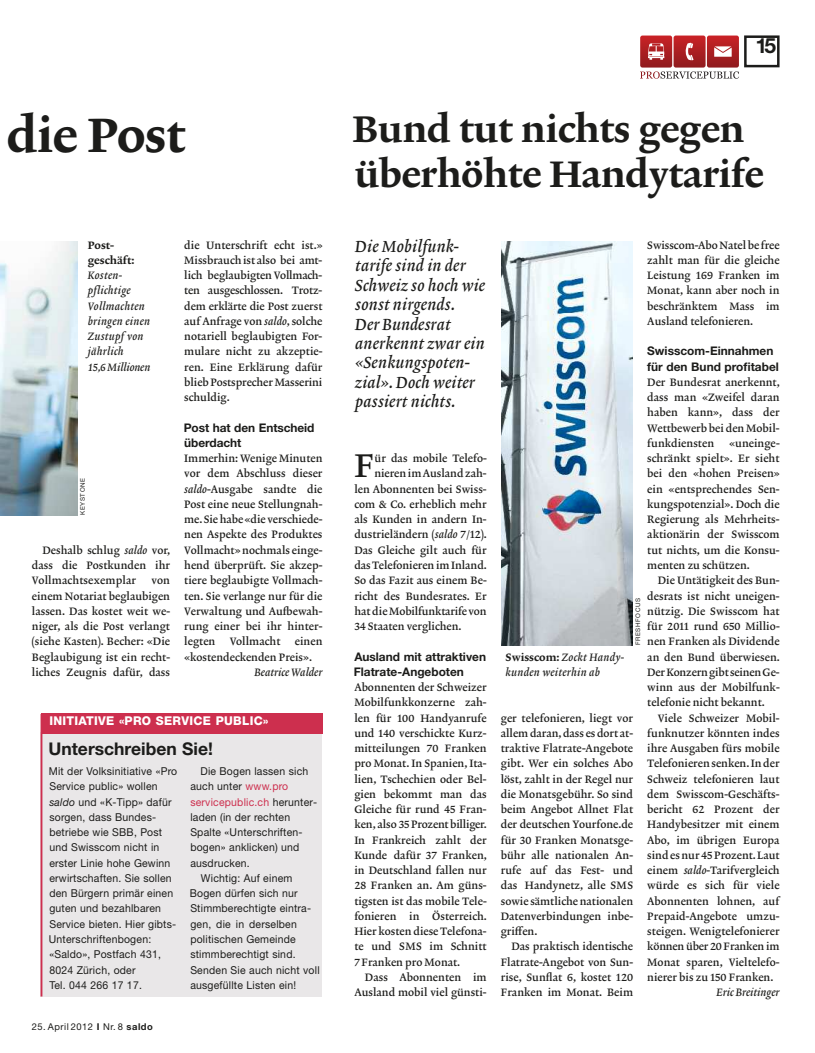
<style>
.page{position:relative;width:815px;height:1053px;background:#fff}
.page>*{position:absolute;margin:0;border:0;box-sizing:border-box;transform-origin:0 0}
.t1{font:700 48.75px "Lexicon Konsum";letter-spacing:-.02em;color:#1c1c1a}
.t2{font:700 37.5px/45px "Lexicon Konsum";letter-spacing:-.015em;color:#1c1c1a}
.t3{font:33.38px "Lexicon Konsum";color:#1c1c1a}
.t4{font:21px "Konsum Bold Box";color:#1c1c1a}
.t5{font:700 17.5px "Helvetica Neue LT Std";color:#1c1c1a}
.t6{font:italic 16.25px/19.4px "Lexicon Konsum";letter-spacing:.015em;color:#1c1c1a}
.t7{font:800 12.12px "Helvetica Neue LT Std";letter-spacing:.025em;color:#fff}
.t8{font:700 11.88px/15.2px "Helvetica Neue LT Std";color:#1c1c1a}
.t9{font:10.88px/15.2px "Lexicon Konsum";letter-spacing:.005em;color:#1c1c1a;text-align:justify}
.t10{font:10.88px/15.2px "Helvetica Neue LT Std";letter-spacing:.02em;color:#1c1c1a;scale:.96 1}
.t11{font:italic 10.88px/15.2px "Lexicon Konsum";letter-spacing:.025em;color:#1c1c1a}
.t12{font:italic 10.88px "Lexicon Konsum";color:#1c1c1a}
.t13{font:10.88px "Helvetica Neue LT Std";letter-spacing:.02em;color:#cd2f4e;scale:.96 1}
.t14{font:10.88px "Lexicon Konsum";letter-spacing:-.015em;color:#1c1c1a}
.t15{font:700 10.88px/15.2px "Lexicon Konsum";color:#1c1c1a}
.t16{font:9.38px "Helvetica Neue LT Std";letter-spacing:.05em;color:#1c1c1a}
.t17{font:6.25px "Helvetica Neue LT Std";letter-spacing:.1em;color:#1c1c1a}
.s1{font-style:italic}
.s2{color:#cd2f4e}
.s3{color:#1c1c1a}
.s4{font-weight:700}
.s5{font-weight:700;font-style:normal}
</style>
<div class="page">
<div style="left:744px;top:35px;width:36px;height:32px;border:2px solid #1c1c1a"></div>
<div style="left:640px;top:36px;width:32px;height:32px;background:linear-gradient(to bottom,#c82326,#911d20);border-radius:2px"></div>
<svg style="left:648px;top:43px;width:16px;height:17px"></svg>
<div style="left:674px;top:36px;width:32px;height:32px;background:linear-gradient(to bottom,#c72226,#911c1f);border-radius:2px"></div>
<svg style="left:685px;top:43px;width:9px;height:17px"></svg>
<div style="left:707px;top:36px;width:32px;height:32px;background:linear-gradient(to bottom,#c72226,#901b1e);border-radius:2px"></div>
<svg style="left:714px;top:46px;width:18px;height:11px"></svg>
<svg style="left:640px;top:71px;width:99px;height:8px"></svg>
<div style="left:41px;top:732px;width:281px;height:264px;background:#e9e7e8"></div>
<div style="left:41px;top:712px;width:281px;height:21px;background:#cd2f4e"></div>
<hr style="left:41px;top:714px;width:1px;height:282px;background:#cd2f4e">
<img style="left:0;top:241px;width:78px;height:274px">
<img style="left:502px;top:241px;width:131px;height:404px">
<h1 class="t1" style="left:7px;top:117px;width:180px">die Post</h1>
<p class="t15" style="left:88px;top:238px;width:48px">Post&shy;geschäft:</p>
<p class="t11" style="left:88px;top:268px;width:64px">Kosten&shy;pflichtige<br>Vollmachten bringen einen<br>Zustupf von jährlich<br>15,6 Millionen</p>
<p class="t17" style="left:80px;top:515px;width:39px;rotate:-90deg">KEYSTONE</p>
<p class="t9" style="left:32px;top:543px;width:140px;text-indent:11px">Deshalb schlug <span class="s1">saldo</span> vor, dass die Postkunden ihr Vollmachtsexemplar</p>
<p class="t9" style="left:32px;top:573px;width:140px;text-indent:120px">von einem Notariat beglaubigen lassen. Das kostet weit we&shy;niger, als die Post verlangt (siehe Kasten). Becher: «Die Beglaubigung ist ein recht&shy;liches Zeugnis dafür, dass</p>
<p class="t9" style="left:184px;top:238px;width:140px">die Unterschrift echt ist.» Missbrauchist also bei amt&shy;lich beglaubigten Vollmach&shy;ten ausgeschlossen. Trotz&shy;dem erklärte die Post zuerst auf Anfrage von <span class="s1">saldo</span>, solche notariell beglaubigten For&shy;mulare nicht zu akzeptie&shy;ren. Eine Erklärung dafür blieb Postsprecher Masserini schuldig.</p>
<p class="t8" style="left:184px;top:421px;width:132px">Post hat den Entscheid überdacht</p>
<p class="t9" style="left:184px;top:451px;width:140px">Immerhin: Wenige Minuten vor dem Abschluss dieser <span class="s1">saldo</span>-Ausgabe sandte die Post eine neue Stellungnah&shy;me.Siehabe«die verschiede&shy;nen Aspekte des Produktes Vollmacht»nochmals einge&shy;hend überprüft. Sie akzep&shy;tiere beglaubigte Vollmach&shy;ten. Sie verlange nur für die Verwaltung und Aufbewah&shy;rung einer bei ihr hinter&shy;legten</p>
<p class="t9" style="left:230px;top:634px;width:52px">Vollmacht</p>
<p class="t9" style="left:184px;top:634px;width:140px;text-indent:111px">einen «kostendeckenden Preis».</p>
<p class="t12" style="left:254px;top:668px;width:70px">Beatrice Walder</p>
<p class="t7" style="left:49px;top:716px;width:220px">INITIATIVE «PRO SERVICE PUBLIC»</p>
<h3 class="t5" style="left:48px;top:742px;width:166px">Unterschreiben Sie!</h3>
<p class="t10" style="left:49px;top:764px;width:135px">Mit der Volksinitiative «Pro<br>Service public» wollen <span class="s1">saldo</span> und «K-Tipp» dafür sorgen, dass Bundes&shy;betriebe wie SBB, Post und Swisscom nicht in erster Linie hohe Gewinn erwirtschaften. Sie sollen den Bürgern primär einen guten und bezahlbaren<br>Service bieten. Hier gibts-<br>Unterschriftenbogen: «Saldo», Postfach 431,<br>8024 Zürich, oder<br>Tel. 044 266 17 17.</p>
<p class="t10" style="left:200px;top:764px;width:114px">Die Bogen lassen sich</p>
<p class="t10" style="left:190px;top:779px;width:104px">auch unter <span class="s2">www.pro</span></p>
<p class="t13" style="left:190px;top:797px;width:134px">servicepublic.ch <span class="s3">herunter-</span></p>
<p class="t10" style="left:190px;top:810px;width:106px">laden (in der rechten</p>
<p class="t10" style="left:190px;top:825px;width:118px">Spalte «Unterschriften-</p>
<p class="t10" style="left:190px;top:840px;width:115px">bogen» anklicken) und</p>
<p class="t10" style="left:190px;top:856px;width:64px">ausdrucken.</p>
<p class="t10" style="left:201px;top:871px;width:97px">Wichtig: Auf einem</p>
<p class="t10" style="left:190px;top:886px;width:114px">Bogen dürfen sich nur</p>
<p class="t10" style="left:190px;top:901px;width:127px">Stimmberechtigte eintra-</p>
<p class="t10" style="left:190px;top:917px;width:112px">gen, die in derselben</p>
<p class="t10" style="left:190px;top:932px;width:111px">politischen Gemeinde</p>
<p class="t10" style="left:190px;top:947px;width:111px">stimmberechtigt sind.</p>
<p class="t10" style="left:190px;top:962px;width:136px">Senden Sie auch nicht voll</p>
<p class="t10" style="left:190px;top:978px;width:112px">ausgefüllte Listen ein!</p>
<p class="t16" style="left:32px;top:1023px;width:122px">25. April 2012 <span class="s4">I</span> Nr. 8 <span class="s4">saldo</span></p>
<h3 class="t4" style="left:756px;top:38px;width:21px">15</h3>
<h2 class="t2" style="left:353px;top:109px;width:413px">Bund tut nichts gegen überhöhte Handytarife</h2>
<h3 class="t6" style="left:355px;top:238px;width:131px">Die Mobilfunk&shy;tarife sind in der<br>Schweiz so hoch wie sonst nirgends.<br>Der Bundesrat anerkennt zwar ein «Senkungspoten&shy;zial». Doch weiter passiert nichts.</h3>
<h3 class="t3" style="left:354px;top:453px;width:22px">F</h3>
<p class="t9" style="left:375px;top:451px;width:114px">ür das mobile Telefo-</p>
<p class="t9" style="left:374px;top:467px;width:114px">nierenimAuslandzah-</p>
<p class="t9" style="left:354px;top:482px;width:134px">len Abonnenten bei Swiss-</p>
<p class="t9" style="left:354px;top:497px;width:134px">com &amp; Co. erheblich mehr</p>
<p class="t9" style="left:354px;top:512px;width:134px">als Kunden in andern In-</p>
<p class="t9" style="left:354px;top:528px;width:134px">dustrieländern (<span class="s1">saldo</span> 7/12).</p>
<p class="t9" style="left:354px;top:543px;width:134px">Das Gleiche gilt auch für</p>
<p class="t9" style="left:354px;top:558px;width:134px">dasTelefonierenimInland.</p>
<p class="t9" style="left:354px;top:573px;width:134px">So das Fazit aus einem Be-</p>
<p class="t9" style="left:354px;top:589px;width:134px">richt des Bundesrates. Er</p>
<p class="t14" style="left:354px;top:607px;width:134px">hat die Mobilfunktarife von</p>
<p class="t9" style="left:354px;top:619px;width:109px">34 Staaten verglichen.</p>
<p class="t8" style="left:354px;top:649px;width:134px">Ausland mit attraktiven<br>Flatrate-Angeboten</p>
<p class="t9" style="left:354px;top:680px;width:134px">Abonnenten der Schweizer Mobilfunkkonzerne zah&shy;len für 100 Handyanrufe und 140 verschickte Kurz&shy;mitteilungen 70 Franken pro Monat. In Spanien, Ita&shy;lien, Tschechien oder Bel&shy;gien bekommt man das Gleiche für rund 45 Fran&shy;ken, also 35 Prozent billiger.<br>In Frankreich zahlt der Kunde dafür 37 Franken, in Deutschland fallen nur 28 Franken an. Am güns&shy;tigsten ist das mobile Tele&shy;fonieren in Österreich.<br>Hier kosten diese Telefona&shy;te und SMS im Schnitt 7Franken pro Monat.</p>
<p class="t9" style="left:354px;top:970px;width:134px;text-align:right">Dass Abonnenten im<br>Ausland mobil viel günsti-</p>
<p class="t9" style="left:647px;top:238px;width:134px">Swisscom-AboNatel be free zahlt man für die gleiche Leistung 169 Franken im Monat, kann aber noch in beschränktem Mass im Ausland telefonieren.</p>
<p class="t8" style="left:647px;top:344px;width:133px">Swisscom-Einnahmen für den Bund profitabel</p>
<p class="t9" style="left:647px;top:375px;width:134px">Der Bundesrat anerkennt, dass man «Zweifel daran haben kann», dass der Wettbewerb bei den Mobil&shy;funkdiensten</p>
<p class="t9" style="left:647px;top:436px;width:134px;text-indent:82px">«uneinge&shy;schränkt spielt». Er sieht bei den «hohen Preisen» ein «entsprechendes Sen&shy;kungspotenzial». Doch die Regierung als Mehrheits&shy;aktionärin der Swisscom tut nichts, um die Konsu&shy;menten zu schützen.</p>
<p class="t9" style="left:647px;top:573px;width:134px;text-indent:11px">Die Untätigkeit des Bun&shy;desrats ist nicht uneigen&shy;nützig. Die Swisscom hat für 2011 rund 650 Millio&shy;nen Franken als Dividende an den Bund überwiesen.<br>DerKonzerngibt seinenGe&shy;winn aus der Mobilfunk&shy;telefonie nicht bekannt.</p>
<p class="t9" style="left:647px;top:711px;width:134px;text-indent:11px">Viele Schweizer Mobil&shy;funknutzer könnten indes ihre Ausgaben fürs mobile Telefonieren senken.In der Schweiz telefonieren laut dem Swisscom-Geschäfts&shy;bericht 62 Prozent der Handybesitzer mit einem Abo, im übrigen Europa sindesnur 45Prozent.Laut einem <span class="s1">saldo</span>-Tarifvergleich würde es sich für viele Abonnenten lohnen, auf Prepaid-Angebote umzu&shy;steigen. Wenigtelefonierer können über 20 Franken im Monat sparen, Vieltelefo&shy;nierer bis zu 150 Franken.</p>
<p class="t12" style="left:716px;top:988px;width:65px">Eric Breitinger</p>
<p class="t17" style="left:636px;top:645px;width:49px;rotate:-90deg">FRESHFOCUS</p>
<p class="t11" style="left:506px;top:650px;width:119px"><span class="s5">Swisscom:</span> Zockt Handy&shy;kunden weiterhin ab</p>
<p class="t9" style="left:501px;top:711px;width:134px">ger telefonieren, liegt vor allemdaran,dass es dort at&shy;traktive Flatrate-Angebote gibt. Wer ein solches Abo löst, zahlt in der Regel nur die Monatsgebühr. So sind beim Angebot Allnet Flat der deutschen Yourfone.de für 30 Franken Monatsge&shy;bühr alle nationalen An&shy;rufe auf das Fest- und das Handynetz, alle SMS sowie sämtliche nationalen Datenverbindungen inbe&shy;griffen.</p>
<p class="t9" style="left:501px;top:939px;width:134px;text-indent:11px">Das praktisch identische Flatrate-Angebot von Sun&shy;rise, Sunflat 6, kostet 120<br>Franken im Monat. Beim</p>
</div>
